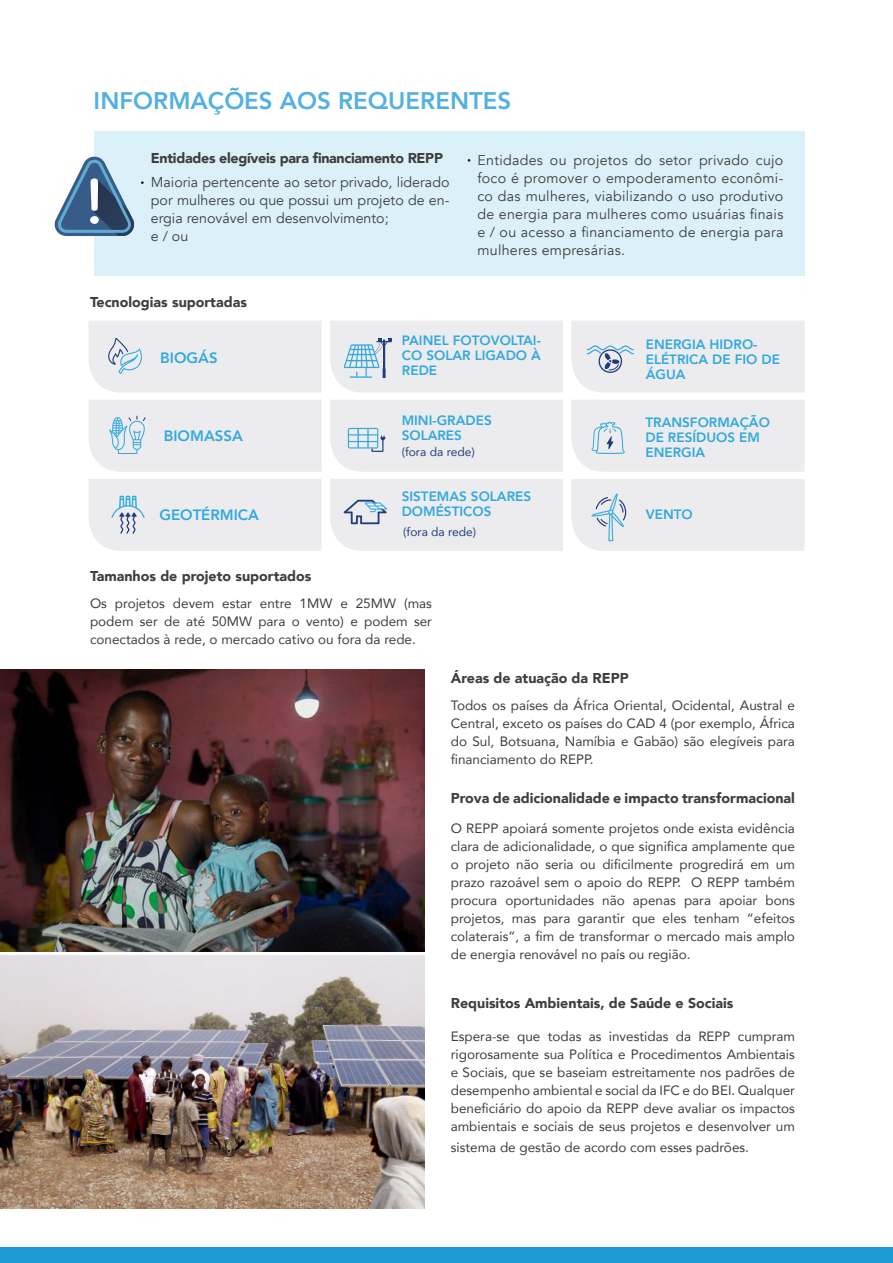
<style>
.page{position:relative;width:893px;height:1263px;background:#fff}
.page>*{position:absolute;margin:0;border:0;box-sizing:border-box;transform-origin:0 0}
.H2_HEADER{font:800 24px "Avenir";color:#53b0e3}
.H2_HEADER-2{font:800 15px "Avenir";color:#31a9e0}
.BODY_TIGHTER{font:14.25px/18px "Avenir";color:#3e3e3f;text-align:justify}
.BODY_TIGHTER-2{font:900 14.25px "Avenir";color:#3e3e3f}
.BODY_TIGHTER-3{font:900 14.25px "Avenir";letter-spacing:-.02em;color:#3e3e3f}
.BODY_TIGHTER-4{font:13.5px/18px "Avenir";color:#3e3e3f;text-align:justify}
.H2_HEADER-3{font:800 13.5px/15px "Avenir";color:#31a9e0}
.t1{font:12px "Avenir";color:#203e7c}
</style>
<div class="page">
<div style="left:94px;top:132px;width:710px;height:144px;background:#dbf0f9"></div>
<div style="left:330px;top:400px;width:233px;height:72px;background:#ececee"></div>
<div style="left:89px;top:321px;width:232px;height:72px;background:#ececee"></div>
<div style="left:89px;top:400px;width:232px;height:72px;background:#ececee"></div>
<div style="left:89px;top:479px;width:232px;height:72px;background:#ececee"></div>
<div style="left:572px;top:400px;width:232px;height:72px;background:#ececee"></div>
<div style="left:572px;top:479px;width:232px;height:72px;background:#ececee"></div>
<div style="left:572px;top:321px;width:232px;height:72px;background:#ececee"></div>
<div style="left:330px;top:321px;width:233px;height:72px;background:#ececee"></div>
<div style="left:330px;top:479px;width:233px;height:72px;background:#ececee"></div>
<img style="left:0;top:956px;width:425px;height:253px">
<img style="left:0;top:669px;width:425px;height:282px">
<div style="left:0;top:1248px;width:893px;height:15px;background:#1d9bd7"></div>
<svg style="left:54px;top:156px;width:90px;height:80px"></svg>
<p class="H2_HEADER" style="left:94px;top:82px;width:419px">INFORMAÇÕES AOS REQUERENTES</p>
<p class="BODY_TIGHTER" style="left:477px;top:151px;width:308px">Entidades ou projetos do setor privado cujo foco é promover o empoderamento econômi&shy;co das mulheres, viabilizando o uso produtivo de energia para mulheres como usuárias finais e / ou acesso a financiamento de energia para mulheres empresárias.</p>
<p class="BODY_TIGHTER-2" style="left:90px;top:290px;width:158px">Tecnologias suportadas</p>
<p class="BODY_TIGHTER-3" style="left:151px;top:145px;width:294px">Entidades elegíveis para financiamento REPP</p>
<p class="BODY_TIGHTER" style="left:151px;top:173px;width:300px">Maioria pertencente ao setor privado, liderado por mulheres ou que possui um projeto de en&shy;ergia renovável em desenvolvimento;</p>
<p class="BODY_TIGHTER" style="left:151px;top:227px;width:39px">e / ou</p>
<p class="H2_HEADER-2" style="left:160px;top:346px;width:59px">BIOGÁS</p>
<p class="H2_HEADER-2" style="left:164px;top:424px;width:81px">BIOMASSA</p>
<p class="H2_HEADER-2" style="left:159px;top:503px;width:101px">GEOTÉRMICA</p>
<p class="H2_HEADER-3" style="left:402px;top:332px;width:141px;text-align:justify">PAINEL FOTOVOLTAI-CO SOLAR LIGADO À REDE</p>
<p class="H2_HEADER-3" style="left:402px;top:413px;width:92px">MINI-GRADES</p>
<p class="H2_HEADER-3" style="left:402px;top:428px;width:62px">SOLARES</p>
<p class="t1" style="left:402px;top:442px;width:74px">(fora da rede)</p>
<p class="H2_HEADER-3" style="left:402px;top:489px;width:131px">SISTEMAS SOLARES<br>DOMÉSTICOS</p>
<p class="t1" style="left:403px;top:522px;width:74px">(fora da rede)</p>
<p class="BODY_TIGHTER-2" style="left:90px;top:564px;width:223px">Tamanhos de projeto suportados</p>
<p class="BODY_TIGHTER-4" style="left:90px;top:594px;width:343px">Os projetos devem estar entre 1MW e 25MW (mas podem ser de até 50MW para o vento) e podem ser conectados à rede, o mercado cativo ou fora da rede.</p>
<p class="H2_HEADER-3" style="left:646px;top:337px;width:136px">ENERGIA HIDRO-<br>ELÉTRICA DE FIO DE<br>ÁGUA</p>
<p class="H2_HEADER-3" style="left:645px;top:415px;width:126px">TRANSFORMAÇÃO<br>DE RESÍDUOS EM<br>ENERGIA</p>
<p class="H2_HEADER-3" style="left:646px;top:507px;width:48px">VENTO</p>
<p class="BODY_TIGHTER-2" style="left:451px;top:666px;width:179px">Áreas de atuação da REPP</p>
<p class="BODY_TIGHTER-4" style="left:451px;top:696px;width:346px">Todos os países da África Oriental, Ocidental, Austral e Central, exceto os países do CAD 4 (por exemplo, África do Sul, Botsuana, Namíbia e Gabão) são elegíveis para financiamento do REPP.</p>
<p class="BODY_TIGHTER-2" style="left:451px;top:786px;width:346px">Prova de adicionalidade e impacto transformacional</p>
<p class="BODY_TIGHTER-4" style="left:451px;top:819px;width:346px">O REPP apoiará somente projetos onde exista evidência clara de adicionalidade, o que significa amplamente que o projeto não seria ou dificilmente progredirá em um prazo razoável sem o apoio do REPP. O REPP também procura oportunidades não apenas para apoiar bons projetos, mas para garantir que eles tenham “efeitos colaterais”, a fim de transformar o mercado mais amplo de energia renovável no país ou região.</p>
<p class="BODY_TIGHTER-2" style="left:451px;top:991px;width:284px">Requisitos Ambientais, de Saúde e Sociais</p>
<p class="BODY_TIGHTER-4" style="left:451px;top:1027px;width:346px">Espera-se que todas as investidas da REPP cumpram rigorosamente sua Política e Procedimentos Ambientais e Sociais, que se baseiam estreitamente nos padrões de desempenho ambiental e social da IFC e do BEI. Qualquer beneficiário do apoio da REPP deve avaliar os impactos ambientais e sociais de seus projetos e desenvolver um</p>
<p class="BODY_TIGHTER-4" style="left:451px;top:1138px;width:300px">sistema de gestão de acordo com esses padrões.</p>
</div>
